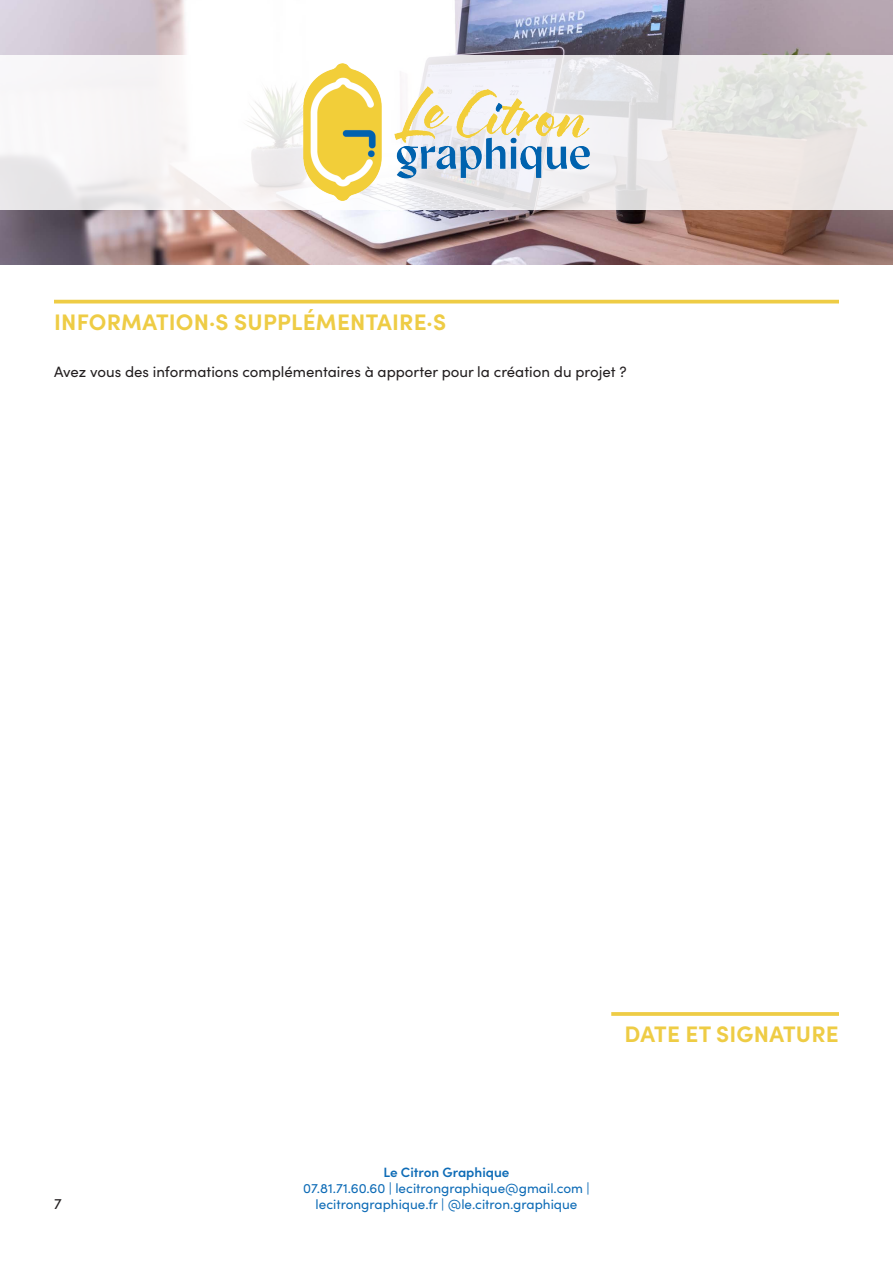
<style>
.page{position:relative;width:893px;height:1263px;background:#fff}
.page>*{position:absolute;margin:0;border:0;box-sizing:border-box;transform-origin:0 0}
.t1{font:700 22.5px "Sofia Pro";letter-spacing:.01em;color:#eecc45}
.t2{font:15px "Sofia Pro";color:#231f20}
.t3{font:13.5px/16.2px "Sofia Pro";color:#0d6bb6;text-align:center}
.t4{font:600 13.5px "Sofia Pro";color:#0d6bb6}
</style>
<div class="page">
<img style="left:0;top:0;width:893px;height:264px">
<svg style="left:0;top:55px;width:893px;height:154px"></svg>
<img style="left:304px;top:64px;width:289px;height:136px">
<hr style="left:54px;top:300px;width:785px;height:3px;background:#eecc45">
<svg style="left:611px;top:1012px;width:228px;height:4px"></svg>
<p class="t1" style="left:54px;top:305px;width:393px">INFORMATION·S SUPPLÉMENTAIRE·S</p>
<p class="t2" style="left:54px;top:361px;width:574px">Avez vous des informations complémentaires à apporter pour la création du projet ?</p>
<p class="t2" style="left:54px;top:1193px;width:9px">7</p>
<p class="t1" style="left:625px;top:1017px;width:216px">DATE ET SIGNATURE</p>
<p class="t4" style="left:383px;top:1162px;width:128px">Le Citron Graphique</p>
<p class="t3" style="left:303px;top:1179px;width:288px">07.81.71.60.60 | lecitrongraphique@gmail.com | lecitrongraphique.fr | @le.citron.graphique</p>
</div>
